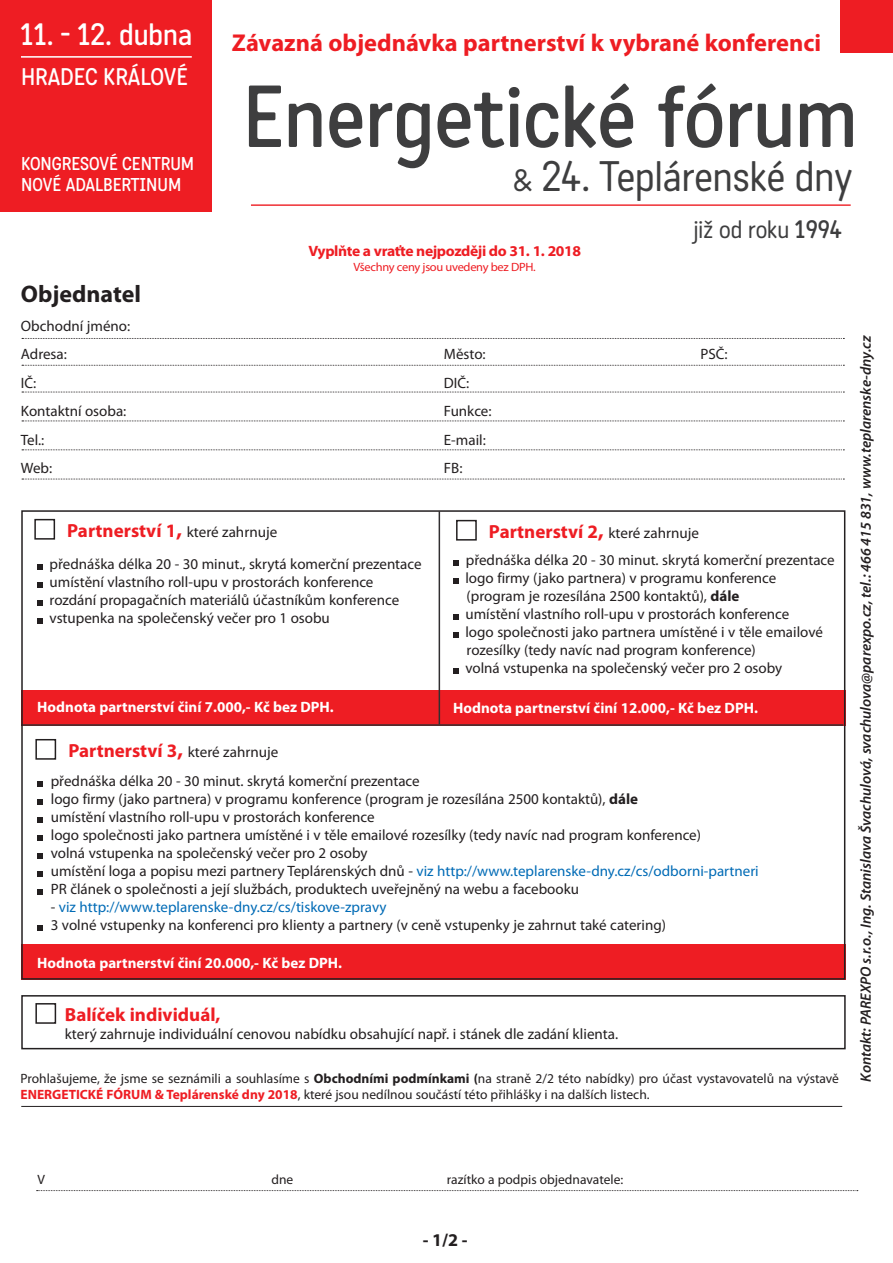
<style>
.page{position:relative;width:893px;height:1263px;background:#fff}
.page>*{position:absolute;margin:0;border:0;box-sizing:border-box;transform-origin:0 0}
.t1{font:500 85.05px "Katarine Std";color:#3e3e3f}
.t2{font:41.4px "Katarine Std";color:#3e3e3f}
.t3{font:500 30px "Katarine Std";color:#fff}
.normální{font:700 24.45px "Myriad Pro";color:#ee1d23}
.t4{font:24.45px "Katarine Std";color:#3e3e3f}
.normální-2{font:700 24px "Myriad Pro";color:#231f20}
.t5{font:500 23.4px "Katarine Std";color:#fff}
.t6{font:900 19.2px "Myriad Pro";color:#231f20}
.normální-3{font:700 19.05px "Myriad Pro";color:#ee1d23}
.t7{font:500 18px/21.6px "Katarine Std";color:#fff}
.t8{font:700 18px "Myriad Pro";color:#231f20}
.normální-4{font:15.15px "Myriad Pro";color:#231f20}
.normální-5{font:15px "Myriad Pro";color:#231f20}
.normální-6{font:15px "Myriad Pro";color:#006bb6}
.normální-7{font:700 15px "Myriad Pro";color:#fff}
.normální-8{font:italic 600 15px "Myriad Pro";color:#231f20}
.normální-9{font:700 15px "Myriad Pro";letter-spacing:-.025em;color:#ee1d23;scale:1.04 1}
.normální-10{font:13.5px/16.2px "Myriad Pro";color:#231f20}
.normální-11{font:12px "Myriad Pro";letter-spacing:-.025em;color:#ee1d23;scale:1.04 1}
.s1{font-size:30px}
.s2{font-weight:500}
.s3{font-weight:700;font-size:19.05px;color:#ee1d23}
.s4{font-weight:700;font-size:21.75px;color:#ee1d23}
.s5{font-weight:700}
.s6{color:#231f20}
.s7{font-weight:700;color:#ee1d23}
</style>
<div class="page">
<div style="left:0;top:0;width:212px;height:211px;background:#ee1d23"></div>
<div style="left:841px;top:0;width:52px;height:52px;background:#ee1d23"></div>
<hr style="left:251px;top:204px;width:600px;height:2px;background:#ee1d23">
<hr style="left:21px;top:56px;width:171px;height:2px;background:#fff">
<svg style="left:37px;top:1190px;width:821px;height:1px"></svg>
<div style="left:34px;top:519px;width:21px;height:21px;border:2px solid #231f20"></div>
<div style="left:456px;top:520px;width:21px;height:21px;border:2px solid #231f20"></div>
<div style="left:21px;top:690px;width:824px;height:35px;background:#ee1d23"></div>
<svg style="left:37px;top:564px;width:6px;height:5px"></svg>
<svg style="left:37px;top:582px;width:6px;height:5px"></svg>
<svg style="left:37px;top:600px;width:6px;height:5px"></svg>
<svg style="left:37px;top:618px;width:6px;height:5px"></svg>
<svg style="left:453px;top:560px;width:5px;height:5px"></svg>
<svg style="left:453px;top:578px;width:5px;height:5px"></svg>
<svg style="left:453px;top:614px;width:5px;height:5px"></svg>
<svg style="left:453px;top:632px;width:5px;height:5px"></svg>
<svg style="left:453px;top:668px;width:5px;height:5px"></svg>
<div style="left:21px;top:995px;width:825px;height:54px;border:2px solid #231f20"></div>
<svg style="left:22px;top:338px;width:822px;height:1px"></svg>
<svg style="left:22px;top:365px;width:822px;height:1px"></svg>
<svg style="left:22px;top:392px;width:822px;height:1px"></svg>
<svg style="left:22px;top:421px;width:822px;height:1px"></svg>
<svg style="left:22px;top:449px;width:822px;height:1px"></svg>
<svg style="left:22px;top:479px;width:822px;height:1px"></svg>
<div style="left:35px;top:739px;width:21px;height:21px;border:2px solid #231f20"></div>
<hr style="left:439px;top:511px;width:1px;height:213px;background:#312f30">
<hr style="left:21px;top:724px;width:822px;height:2px;background:#312f30">
<div style="left:21px;top:944px;width:824px;height:35px;background:#ee1d23"></div>
<svg style="left:37px;top:781px;width:6px;height:5px"></svg>
<svg style="left:37px;top:799px;width:6px;height:5px"></svg>
<svg style="left:37px;top:817px;width:6px;height:5px"></svg>
<svg style="left:37px;top:835px;width:6px;height:5px"></svg>
<svg style="left:37px;top:853px;width:6px;height:5px"></svg>
<svg style="left:37px;top:871px;width:6px;height:5px"></svg>
<svg style="left:37px;top:889px;width:6px;height:5px"></svg>
<svg style="left:37px;top:925px;width:6px;height:5px"></svg>
<div style="left:35px;top:1003px;width:21px;height:21px;border:2px solid #231f20"></div>
<hr style="left:21px;top:1106px;width:821px;height:1px;background:#231f20">
<h3 class="t3" style="left:21px;top:15px;width:173px">11. - 12. dubna</h3>
<h3 class="t5" style="left:21px;top:62px;width:168px">HRADEC KRÁLOVÉ</h3>
<p class="t7" style="left:21px;top:152px;width:174px">KONGRESOVÉ CENTRUM<br>NOVÉ ADALBERTINUM</p>
<p class="normální-2" style="left:21px;top:278px;width:122px">Objednatel</p>
<p class="normální" style="left:232px;top:27px;width:591px">Závazná objednávka partnerství k vybrané konferenci</p>
<h1 class="t1" style="left:242px;top:61px;width:617px">Energetické fórum</h1>
<h2 class="t2" style="left:513px;top:150px;width:341px"><span class="s1">&amp;</span> 24. Teplárenské dny</h2>
<h3 class="t4" style="left:693px;top:213px;width:150px">již od roku <span class="s2">1994</span></h3>
<p class="normální-9" style="left:308px;top:241px;width:264px">Vyplňte a vraťte nejpozději do 31. 1. 2018</p>
<p class="normální-11" style="left:354px;top:259px;width:177px">Všechny ceny jsou uvedeny bez DPH.</p>
<p class="normální-5" style="left:21px;top:316px;width:111px">Obchodní jméno:</p>
<p class="normální-5" style="left:21px;top:345px;width:48px">Adresa:</p>
<p class="normální-5" style="left:444px;top:345px;width:43px">Město:</p>
<p class="normální-5" style="left:700px;top:345px;width:29px">PSČ:</p>
<p class="normální-5" style="left:21px;top:373px;width:17px">IČ:</p>
<p class="normální-5" style="left:444px;top:373px;width:27px">DIČ:</p>
<p class="normální-5" style="left:21px;top:402px;width:107px">Kontaktní osoba:</p>
<p class="normální-5" style="left:444px;top:402px;width:49px">Funkce:</p>
<p class="normální-5" style="left:21px;top:430px;width:25px">Tel.:</p>
<p class="normální-5" style="left:444px;top:430px;width:43px">E-mail:</p>
<p class="normální-5" style="left:21px;top:459px;width:33px">Web:</p>
<p class="normální-5" style="left:444px;top:459px;width:20px">FB:</p>
<p class="normální-4" style="left:67px;top:522px;width:211px"><span class="s3">Partnerství 1</span><span class="s4">,</span> které zahrnuje</p>
<p class="normální-4" style="left:489px;top:523px;width:211px"><span class="s3">Partnerství 2</span><span class="s4">,</span> které zahrnuje</p>
<p class="normální-5" style="left:50px;top:555px;width:374px">přednáška délka 20 - 30 minut., skrytá komerční prezentace</p>
<p class="normální-5" style="left:50px;top:573px;width:325px">umístění vlastního roll-upu v prostorách konference</p>
<p class="normální-5" style="left:50px;top:591px;width:351px">rozdání propagačních materiálů účastníkům konference</p>
<p class="normální-5" style="left:50px;top:609px;width:282px">vstupenka na společenský večer pro 1 osobu</p>
<p class="normální-7" style="left:37px;top:697px;width:298px">Hodnota partnerství činí 7.000,- Kč bez DPH.</p>
<p class="normální-5" style="left:466px;top:551px;width:370px">přednáška délka 20 - 30 minut. skrytá komerční prezentace</p>
<p class="normální-5" style="left:465px;top:569px;width:312px">logo firmy (jako partnera) v programu konference</p>
<p class="normální-5" style="left:467px;top:587px;width:274px">(program je rozesílána 2500 kontaktů), <span class="s5">dále</span></p>
<p class="normální-5" style="left:465px;top:605px;width:325px">umístění vlastního roll-upu v prostorách konference</p>
<p class="normální-5" style="left:465px;top:623px;width:359px">logo společnosti jako partnera umístěné i v těle emailové</p>
<p class="normální-5" style="left:467px;top:641px;width:291px">rozesílky (tedy navíc nad program konference)</p>
<p class="normální-5" style="left:465px;top:659px;width:318px">volná vstupenka na společenský večer pro 2 osoby</p>
<p class="normální-7" style="left:453px;top:698px;width:306px">Hodnota partnerství činí 12.000,- Kč bez DPH.</p>
<p class="normální-4" style="left:68px;top:742px;width:211px"><span class="s3">Partnerství 3</span><span class="s4">,</span> které zahrnuje</p>
<p class="normální-5" style="left:51px;top:772px;width:370px">přednáška délka 20 - 30 minut. skrytá komerční prezentace</p>
<p class="normální-5" style="left:51px;top:790px;width:589px">logo firmy (jako partnera) v programu konference (program je rozesílána 2500 kontaktů), <span class="s5">dále</span></p>
<p class="normální-5" style="left:51px;top:808px;width:325px">umístění vlastního roll-upu v prostorách konference</p>
<p class="normální-5" style="left:51px;top:826px;width:652px">logo společnosti jako partnera umístěné i v těle emailové rozesílky (tedy navíc nad program konference)</p>
<p class="normální-5" style="left:51px;top:844px;width:318px">volná vstupenka na společenský večer pro 2 osoby</p>
<p class="normální-6" style="left:51px;top:862px;width:709px"><span class="s6">umístění loga a popisu mezi partnery Teplárenských dnů -</span> viz http://www.teplarenske-dny.cz/cs/odborni-partneri</p>
<p class="normální-5" style="left:51px;top:880px;width:530px">PR článek o společnosti a její službách, produktech uveřejněný na webu a facebooku</p>
<p class="normální-6" style="left:51px;top:898px;width:337px"><span class="s6">-</span> viz http://www.teplarenske-dny.cz/cs/tiskove-zpravy</p>
<p class="normální-5" style="left:51px;top:916px;width:617px">3 volné vstupenky na konferenci pro klienty a partnery (v ceně vstupenky je zahrnut také catering)</p>
<p class="normální-7" style="left:37px;top:953px;width:306px">Hodnota partnerství činí 20.000,- Kč bez DPH.</p>
<p class="normální-3" style="left:65px;top:1002px;width:157px">Balíček individuál,</p>
<p class="normální-4" style="left:65px;top:1025px;width:555px">který zahrnuje individuální cenovou nabídku obsahující např. i stánek dle zadání klienta.</p>
<p class="normální-10" style="left:21px;top:1070px;width:820px">Prohlašujeme, že jsme se seznámili a souhlasíme s <span class="s5">Obchodními podmínkami (</span>na straně 2/2 této nabídky) pro účast vystavovatelů na výstavě<br><span class="s7">ENERGETICKÉ FÓRUM &amp; Teplárenské dny 2018</span>, které jsou nedílnou součástí této přihlášky i na dalších listech.</p>
<p class="normální-8" style="left:856px;top:1081px;width:748px;rotate:-90deg">Kontakt: PAREXPO s.r.o., Ing. Stanislava Švachulová, svachulova@parexpo.cz, tel.: 466 415 831, www.teplarenske-dny.cz</p>
<p class="normální-10" style="left:37px;top:1171px;width:9px">V</p>
<p class="normální-10" style="left:271px;top:1171px;width:23px">dne</p>
<p class="normální-10" style="left:447px;top:1171px;width:178px">razítko a podpis objednavatele:</p>
<p class="t8" style="left:423px;top:1228px;width:46px">- 1/2 -</p>
<p class="t6" style="left:431px;top:1229px;width:33px">- 2 -</p>
</div>
